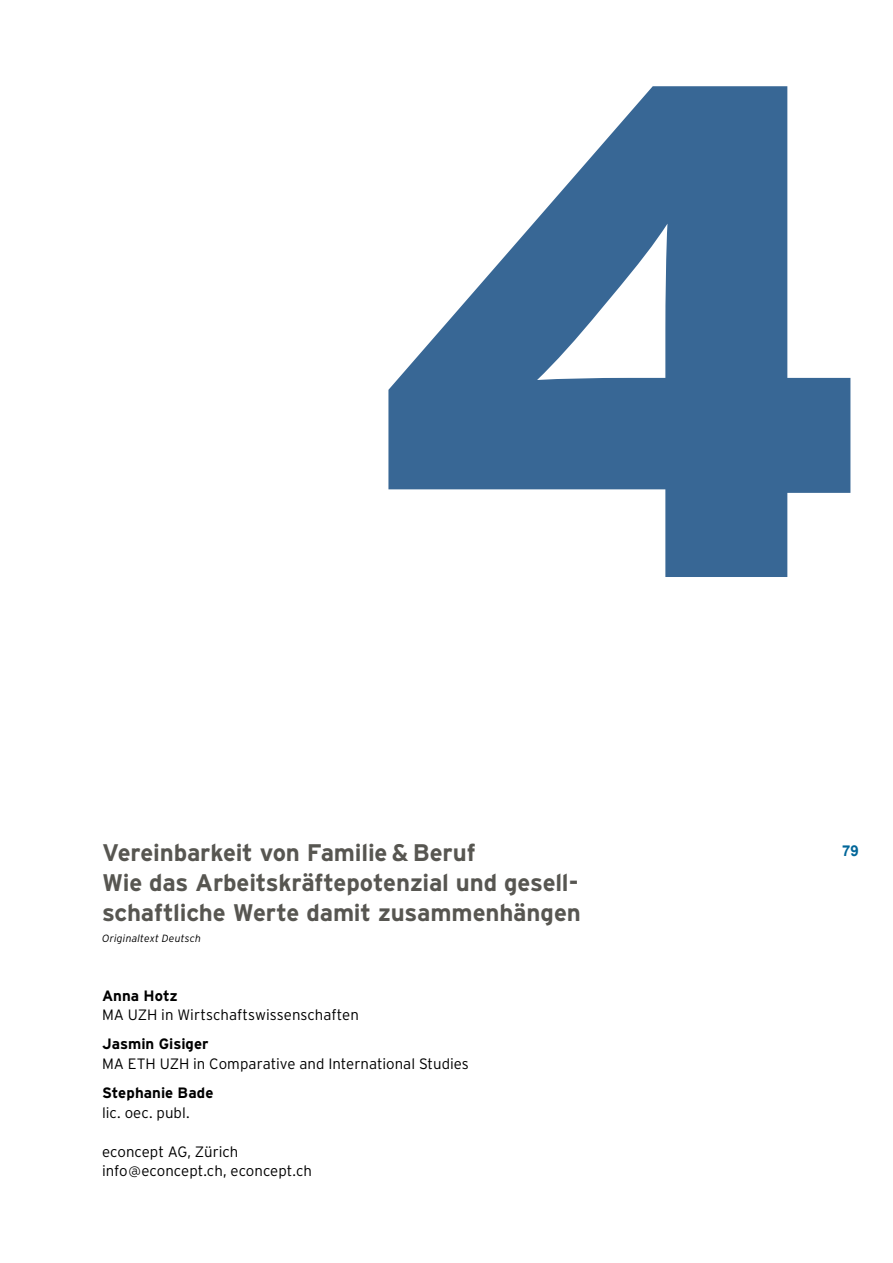
<style>
.page{position:relative;width:893px;height:1263px;background:#fff}
.page>*{position:absolute;margin:0;border:0;box-sizing:border-box;transform-origin:0 0}
._07_Lauftext_Interstate{font:700 24px/30px "Interstate";letter-spacing:-.01em;color:#575651}
.Zwischenseite_Autoren{font:300 15px/19.5px "Interstate";color:#000}
.Zwischenseite_Autoren-2{font:700 15px/19.5px "Interstate";letter-spacing:.005em;color:#000}
.t1{font:700 15px "Arial";color:#069}
._07_Lauftext_Interstate-2{font:italic 300 10.5px "Interstate";letter-spacing:.015em;color:#000}
.s1{font-weight:300}
</style>
<div class="page">
<svg style="left:388px;top:86px;width:462px;height:491px;fill:#386795"></svg>
<p class="_07_Lauftext_Interstate" style="left:102px;top:837px;width:480px">Vereinbarkeit von Familie &amp; Beruf<br>Wie das Arbeitskräftepotenzial und gesell&shy;schaftliche Werte damit zusammenhängen</p>
<p class="_07_Lauftext_Interstate-2" style="left:102px;top:932px;width:101px">Originaltext Deutsch</p>
<p class="Zwischenseite_Autoren-2" style="left:102px;top:985px;width:77px">Anna Hotz</p>
<p class="Zwischenseite_Autoren" style="left:102px;top:1005px;width:258px">MA UZH in Wirtschaftswissenschaften</p>
<p class="Zwischenseite_Autoren-2" style="left:102px;top:1034px;width:108px">Jasmin Gisiger</p>
<p class="Zwischenseite_Autoren" style="left:102px;top:1054px;width:368px">MA ETH UZH in Comparative and International Studies</p>
<p class="Zwischenseite_Autoren-2" style="left:102px;top:1083px;width:113px">Stephanie Bade <span class="s1">lic. oec. publ.</span></p>
<p class="Zwischenseite_Autoren" style="left:102px;top:1141px;width:211px">econcept AG, Zürich info@econcept.ch, econcept.ch</p>
<p class="t1" style="left:842px;top:841px;width:18px">79</p>
</div>
